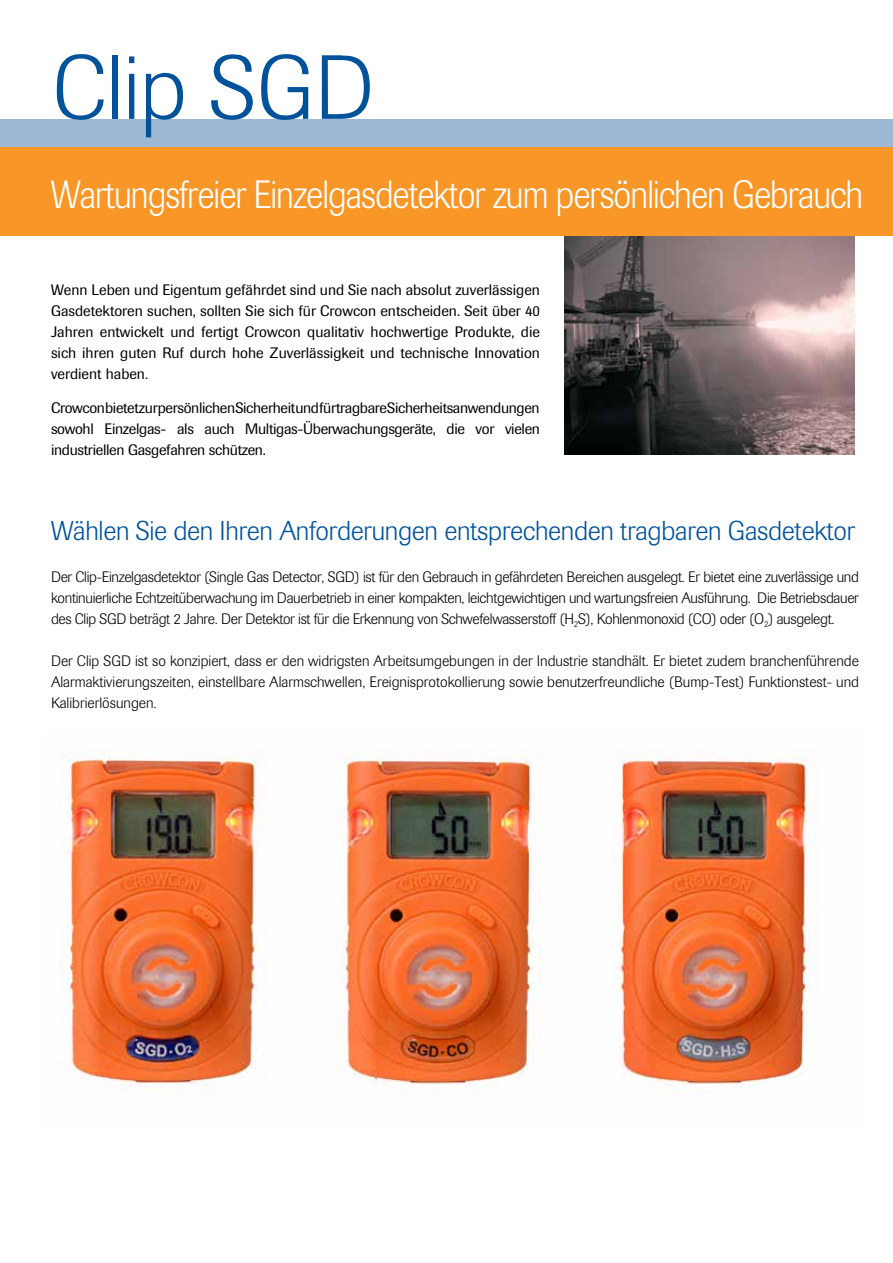
<style>
.page{position:relative;width:893px;height:1263px;background:#fff}
.page>*{position:absolute;margin:0;border:0;box-sizing:border-box;transform-origin:0 0}
.t1{font:300 90px "Imago";color:#00539b}
.t2{font:300 39px "Imago";letter-spacing:-.025em;color:#fff;scale:.91 1}
.t3{font:300 27px "Imago";letter-spacing:-.01em;color:#00539b}
.t4{font:300 15px/21px "Imago";letter-spacing:-.01em;color:#000;text-align:justify}
.t5{font:15px/21px "Imago";letter-spacing:-.01em;color:#000;text-align:justify}
</style>
<div class="page">
<div style="left:0;top:147px;width:893px;height:89px;background:#f89728"></div>
<div style="left:0;top:119px;width:893px;height:28px;background:#9eb9d5"></div>
<img style="left:564px;top:236px;width:291px;height:219px">
<img style="left:62px;top:749px;width:758px;height:344px">
<h1 class="t1" style="left:52px;top:37px;width:324px">Clip SGD</h1>
<h2 class="t2" style="left:51px;top:172px;width:894px">Wartungsfreier Einzelgasdetektor zum persönlichen Gebrauch</h2>
<p class="t5" style="left:51px;top:279px;width:491px">Wenn Leben und Eigentum gefährdet sind und Sie nach absolut zuverlässigen Gasdetektoren suchen, sollten Sie sich für Crowcon entscheiden. Seit über 40<br>Jahren entwickelt und fertigt Crowcon qualitativ hochwertige Produkte, die sich ihren guten Ruf durch hohe Zuverlässigkeit und technische Innovation verdient haben.</p>
<p class="t5" style="left:51px;top:397px;width:490px">Crowcon bietet zur persönlichen Sicherheit und für tragbare Sicherheitsanwendungen sowohl Einzelgas- als auch Multigas-Überwachungsgeräte, die vor vielen industriellen Gasgefahren schützen.</p>
<h3 class="t3" style="left:51px;top:515px;width:806px">Wählen Sie den Ihren Anforderungen entsprechenden tragbaren Gasdetektor</h3>
<p class="t4" style="left:51px;top:566px;width:809px">Der Clip-Einzelgasdetektor (Single Gas Detector, SGD) ist für den Gebrauch in gefährdeten Bereichen ausgelegt. Er bietet eine zuverlässige und kontinuierliche Echtzeitüberwachung im Dauerbetrieb in einer kompakten, leichtgewichtigen und wartungsfreien Ausführung. Die Betriebsdauer des Clip SGD beträgt 2 Jahre. Der Detektor ist für die Erkennung von Schwefelwasserstoff (H<sub>2</sub>S), Kohlenmonoxid (CO) oder (O<sub>2</sub>) ausgelegt.</p>
<p class="t4" style="left:51px;top:650px;width:809px">Der Clip SGD ist so konzipiert, dass er den widrigsten Arbeitsumgebungen in der Industrie standhält. Er bietet zudem branchenführende Alarmaktivierungszeiten, einstellbare Alarmschwellen, Ereignisprotokollierung sowie benutzerfreundliche (Bump-Test) Funktionstest- und Kalibrierlösungen.</p>
</div>
